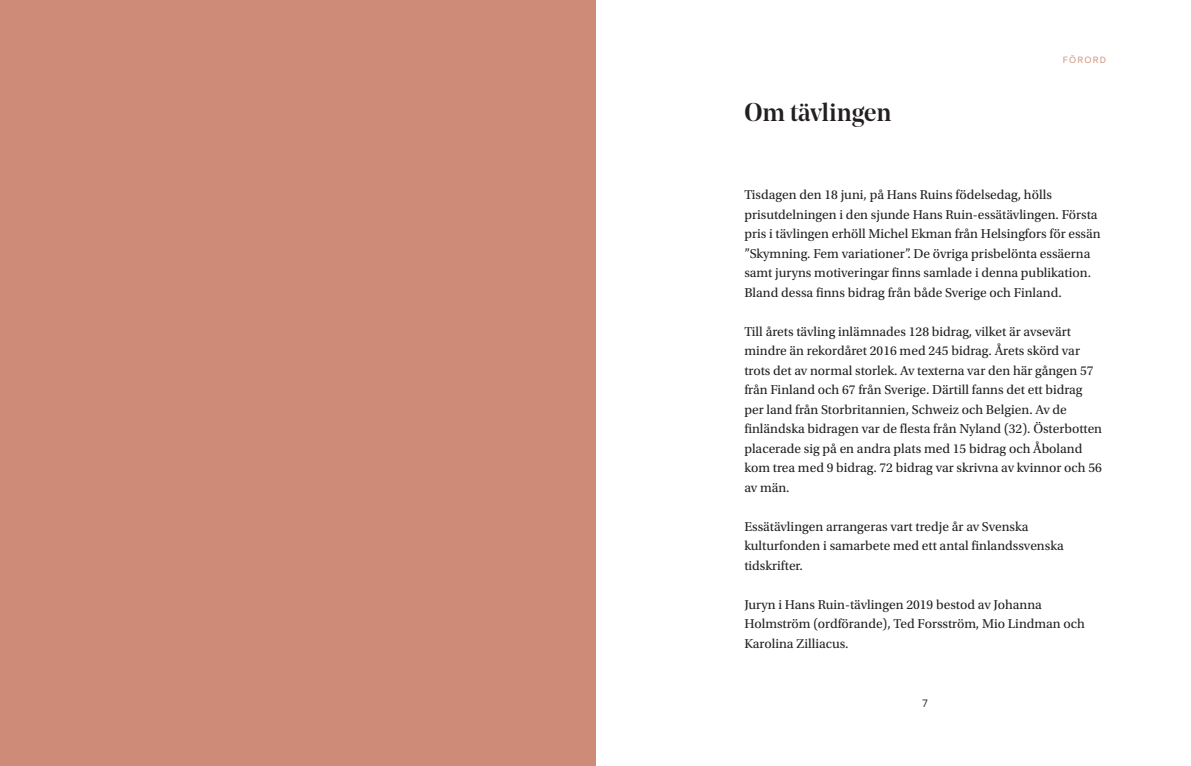
<style>
.page{position:relative;width:1191px;height:766px;background:#fff}
.page>*{position:absolute;margin:0;border:0;box-sizing:border-box;transform-origin:0 0}
.t1{font:500 25.5px "Noe Display";color:#231f20}
.t2{font:13.5px/19.5px "Utopia Std";color:#231f20}
.t3{font:10.65px "Basis Grotesque Pro";color:#231f20}
.t4{font:9px "Basis Grotesque Pro";letter-spacing:.135em;color:#ce8b78}
</style>
<div class="page">
<div style="left:0;top:0;width:595px;height:765px;background:#ce8b78"></div>
<h1 class="t1" style="left:744px;top:96px;width:149px">Om tävlingen</h1>
<p class="t4" style="left:1062px;top:54px;width:45px">FÖRORD</p>
<p class="t2" style="left:744px;top:185px;width:358px">Tisdagen den 18 juni, på Hans Ruins födelsedag, hölls prisutdelningen i den sjunde Hans Ruin-essätävlingen. Första pris i tävlingen erhöll Michel Ekman från Helsingfors för essän ”Skymning. Fem variationer”. De övriga prisbelönta essäerna samt juryns motiveringar finns samlade i denna publikation.<br>Bland dessa finns bidrag från både Sverige och Finland.</p>
<p class="t2" style="left:744px;top:322px;width:359px">Till årets tävling inlämnades 128 bidrag, vilket är avsevärt mindre än rekordåret 2016 med 245 bidrag. Årets skörd var trots det av normal storlek. Av texterna var den här gången 57 från Finland och 67 från Sverige. Därtill fanns det ett bidrag per land från Storbritannien, Schweiz och Belgien. Av de finländska bidragen var de flesta från Nyland (32). Österbotten placerade sig på en andra plats med 15 bidrag och Åboland kom trea med 9 bidrag. 72 bidrag var skrivna av kvinnor och 56 av män.</p>
<p class="t2" style="left:744px;top:517px;width:321px">Essätävlingen arrangeras vart tredje år av Svenska kulturfonden i samarbete med ett antal finlandssvenska tidskrifter.</p>
<p class="t2" style="left:744px;top:595px;width:342px">Juryn i Hans Ruin-tävlingen 2019 bestod av Johanna<br>Holmström (ordförande), Ted Forsström, Mio Lindman och<br>Karolina Zilliacus.</p>
<p class="t3" style="left:922px;top:696px;width:7px">7</p>
</div>
